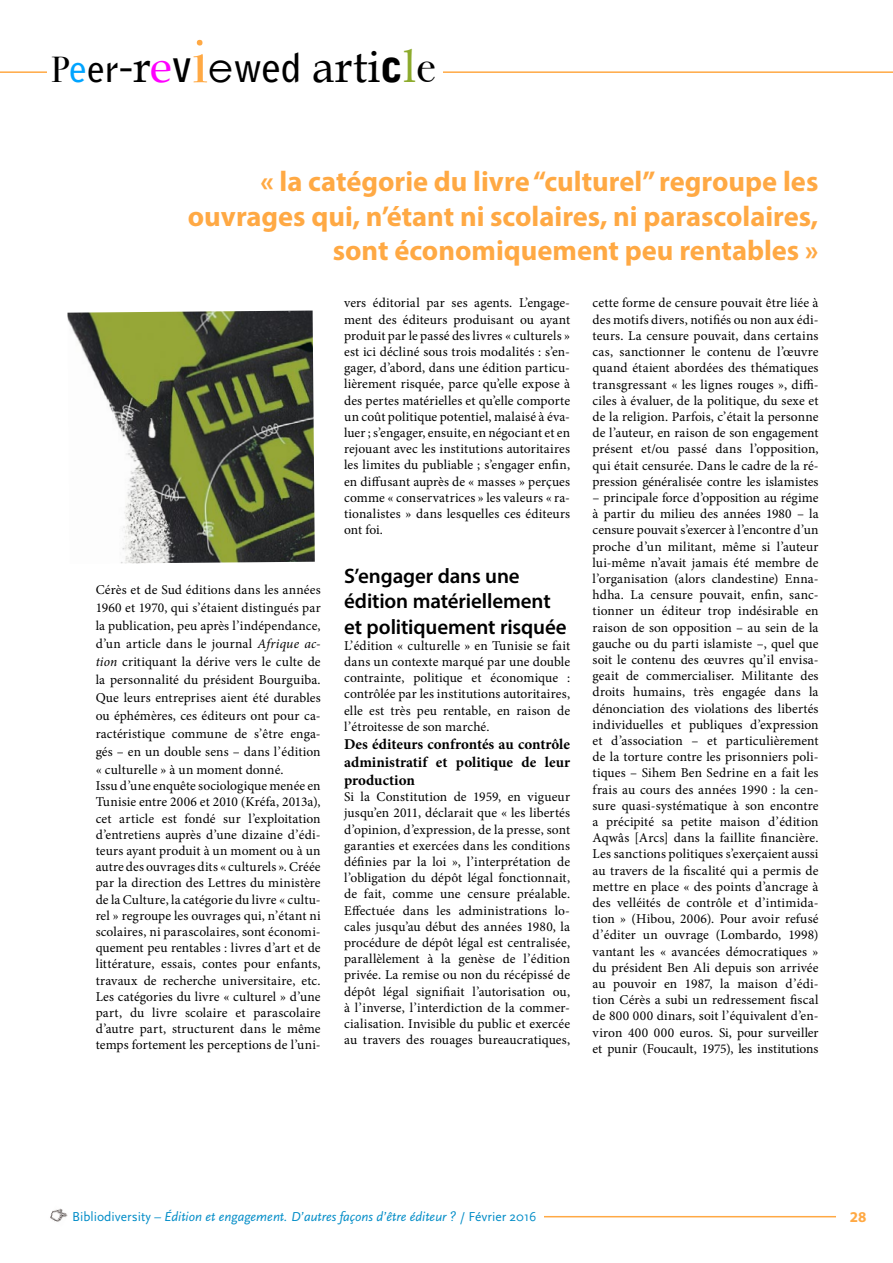
<style>
.page{position:relative;width:893px;height:1263px;background:#fff}
.page>*{position:absolute;margin:0;border:0;box-sizing:border-box;transform-origin:0 0}
.t1{font:45.3px "Book Antiqua";color:#000}
.t2{font:700 28.5px/34.2px "Myriad Pro";color:#ffa944;text-align:right}
.t3{font:600 21px/25.2px "Myriad Pro";letter-spacing:-.005em;color:#000}
.t4{font:700 15px/18px "Minion Pro";color:#000;text-align:justify}
.t5{font:700 15px "Myriad Pro";color:#ffa944}
.t6{font:13.5px/16.2px "Minion Pro";letter-spacing:.005em;color:#000;text-align:justify}
.t7{font:italic 13.5px "Scala Sans";color:#008cc7}
.s1{font-family:"Bodoni Svty Two ITCTT Book";font-size:36px}
.s2{font-family:"Bell Gothic Std";font-weight:700;font-size:36px;color:#00a4ff}
.s3{font-family:"Bell Gothic Std";font-weight:700;font-size:36px}
.s4{font-family:"Myriad Pro";font-size:45px}
.s5{color:#f0f}
.s6{font-family:"Bell Gothic Std";font-weight:700}
.s7{font-family:"Bodoni Svty Two ITCTT Book";font-size:62.85px;color:#ffa944}
.s8{font-family:"Century Gothic";font-size:39.6px}
.s9{font-family:"Bell Gothic Std";font-weight:700;font-size:39.6px}
.s10{font-family:"Bell Gothic Std";font-weight:900}
.s11{color:#8dab2d}
.s12{font-family:"Bodoni Svty Two ITCTT Book"}
.s13{font-style:italic}
.s14{font-style:normal}
</style>
<div class="page">
<hr style="left:0;top:71px;width:893px;height:2px;background:#ffa944">
<div style="left:48px;top:23px;width:395px;height:76px;background:#fff"></div>
<hr style="left:66px;top:1216px;width:770px;height:1px;background:#ffa944">
<div style="left:65px;top:1210px;width:478px;height:24px;background:#fff"></div>
<img style="left:50px;top:1208px;width:18px;height:14px">
<img style="left:68px;top:310px;width:247px;height:254px">
<h1 class="t1" style="left:51px;top:39px;width:386px"><span class="s1">P</span><span class="s2">e</span><span class="s3">er</span><span class="s4">-</span>r<span class="s5">e</span><span class="s6">v</span><span class="s7">i</span><span class="s8">e</span><span class="s9">wed</span> arti<span class="s10">c</span><span class="s11">l</span><span class="s12">e</span></h1>
<h2 class="t2" style="left:188px;top:164px;width:632px">« la catégorie du livre “culturel” regroupe les ouvrages qui, n’étant ni scolaires, ni parascolaires, sont économiquement peu rentables »</h2>
<p class="t6" style="left:96px;top:581px;width:227px;line-height:18px">Cérès et de Sud éditions dans les années 1960 et 1970, qui s’étaient distingués par la publication, peu après l’indépendance, d’un article dans le journal <span class="s13">Afrique ac&shy;tion</span> critiquant la dérive vers le culte de la personnalité du président Bourguiba.<br>Que leurs entreprises aient été durables ou éphémères, ces éditeurs ont pour ca&shy;ractéristique commune de s’être enga&shy;gés – en un double sens – dans l’édition « culturelle » à un moment donné.</p>
<p class="t6" style="left:96px;top:778px;width:227px">Issu d’une enquête sociologique menée en Tunisie entre 2006 et 2010 (Kréfa, 2013a), cet article est fondé sur l’exploitation d’entretiens auprès d’une dizaine d’édi&shy;teurs ayant produit à un moment ou à un autre des ouvrages dits « culturels ». Créée par la direction des Lettres du ministère de la Culture, la catégorie du livre « cultu&shy;rel » regroupe les ouvrages qui, n’étant ni scolaires, ni parascolaires, sont économi&shy;quement peu rentables : livres d’art et de littérature, essais, contes pour enfants, travaux de recherche universitaire, etc.<br>Les catégories du livre « culturel » d’une part, du livre scolaire et parascolaire d’autre part, structurent dans le même temps fortement les perceptions de l’uni-</p>
<p class="t6" style="left:344px;top:295px;width:227px">vers éditorial par ses agents. L’engage&shy;ment des éditeurs produisant ou ayant produit par le passé des livres « culturels » est ici décliné sous trois modalités : s’en&shy;gager, d’abord, dans une édition particu&shy;lièrement risquée, parce qu’elle expose à des pertes matérielles et qu’elle comporte un coût politique potentiel, malaisé à éva&shy;luer ; s’engager, ensuite, en négociant et en rejouant avec les institutions autoritaires les limites du publiable ; s’engager enfin, en diffusant auprès de « masses » perçues comme « conservatrices » les valeurs « ra&shy;tionalistes » dans lesquelles ces éditeurs ont foi.</p>
<h3 class="t3" style="left:344px;top:563px;width:224px">S’engager dans une édition matériellement et politiquement risquée</h3>
<p class="t6" style="left:344px;top:637px;width:227px">L’édition « culturelle » en Tunisie se fait dans un contexte marqué par une double contrainte, politique et économique : contrôlée par les institutions autoritaires, elle est très peu rentable, en raison de l’étroitesse de son marché.</p>
<p class="t4" style="left:344px;top:735px;width:227px">Des éditeurs confrontés au contrôle administratif et politique de leur production</p>
<p class="t6" style="left:344px;top:789px;width:227px">Si la Constitution de 1959, en vigueur jusqu’en 2011, déclarait que « les libertés d’opinion, d’expression, de la presse, sont garanties et exercées dans les conditions définies par la loi », l’interprétation de l’obligation du dépôt légal fonctionnait, de fait, comme une censure préalable.<br>Effectuée dans les administrations lo&shy;cales jusqu’au début des années 1980, la procédure de dépôt légal est centralisée, parallèlement à la genèse de l’édition privée. La remise ou non du récépissé de dépôt légal signifiait l’autorisation ou, à l’inverse, l’interdiction de la commer&shy;cialisation. Invisible du public et exercée au travers des rouages bureaucratiques,</p>
<p class="t6" style="left:593px;top:295px;width:227px">cette forme de censure pouvait être liée à des motifs divers, notifiés ou non aux édi&shy;teurs. La censure pouvait, dans certains cas, sanctionner le contenu de l’œuvre quand étaient abordées des thématiques transgressant « les lignes rouges », diffi&shy;ciles à évaluer, de la politique, du sexe et de la religion. Parfois, c’était la personne de l’auteur, en raison de son engagement présent et/ou passé dans l’opposition, qui était censurée. Dans le cadre de la ré&shy;pression généralisée contre les islamistes</p>
<p class="t6" style="left:593px;top:490px;width:227px">– principale force d’opposition au régime à partir du milieu des années 1980 – la censure pouvait s’exercer à l’encontre d’un proche d’un militant, même si l’auteur lui-même n’avait jamais été membre de l’organisation (alors clandestine) Enna&shy;hdha. La censure pouvait, enfin, sanc&shy;tionner un éditeur trop indésirable en raison de son opposition – au sein de la gauche ou du parti islamiste –, quel que soit le contenu des œuvres qu’il envisa&shy;geait de commercialiser. Militante des droits humains, très engagée dans la dénonciation des violations des libertés individuelles et publiques d’expression et d’association – et particulièrement de la torture contre les prisonniers poli&shy;tiques – Sihem Ben Sedrine en a fait les frais au cours des années 1990 : la cen&shy;sure quasi-systématique à son encontre a précipité sa petite maison d’édition Aqwâs [Arcs] dans la faillite financière.<br>Les sanctions politiques s’exerçaient aussi au travers de la fiscalité qui a permis de mettre en place « des points d’ancrage à des velléités de contrôle et d’intimida&shy;tion » (Hibou, 2006). Pour avoir refusé d’éditer un ouvrage (Lombardo, 1998) vantant les « avancées démocratiques » du président Ben Ali depuis son arrivée au pouvoir en 1987, la maison d’édi&shy;tion Cérès a subi un redressement fiscal de 800 000 dinars, soit l’équivalent d’en&shy;viron 400 000 euros. Si, pour surveiller et punir (Foucault, 1975), les institutions</p>
<p class="t7" style="left:72px;top:1209px;width:466px"><span class="s14">Bibliodiversity</span> – Édition et engagement. D’autres façons d’être éditeur ? <span class="s14">/ Février 2016</span></p>
<p class="t5" style="left:850px;top:1207px;width:18px">28</p>
</div>
